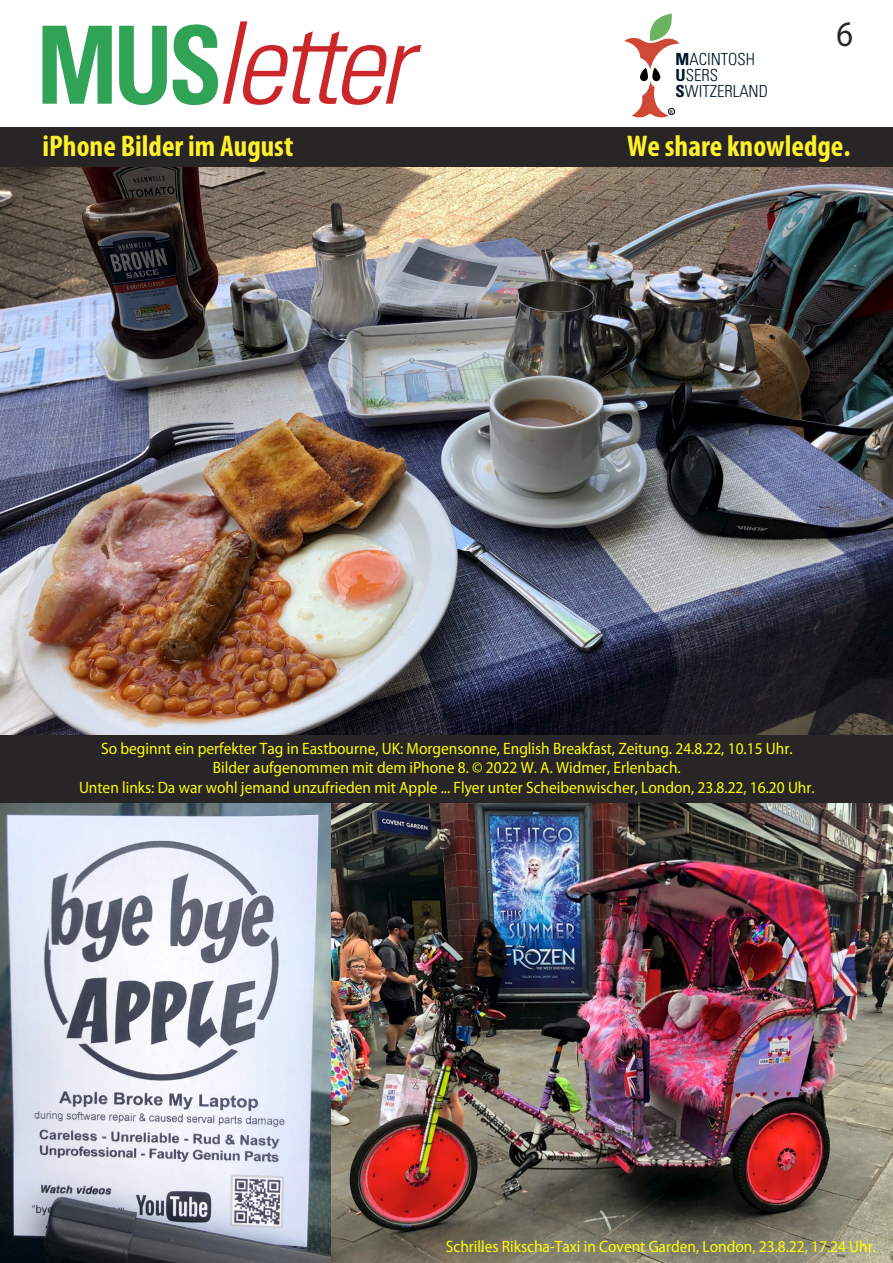
<style>
.page{position:relative;width:893px;height:1263px;background:#fff}
.page>*{position:absolute;margin:0;border:0;box-sizing:border-box;transform-origin:0 0}
.t1{font:italic 300 condensed 114px "Univers";letter-spacing:-.045em;color:#cb262a}
.t2{font:36px "Myriad Pro";color:#272526;scale:.9 1}
.t3{font:700 condensed 30px "Myriad Pro";color:#fff029}
.t4{font:300 condensed 16.65px/15.9px "Univers";color:#001729}
.t5{font:16.5px/19.8px "Myriad Pro";color:#ff0;text-align:center;scale:.93 1}
.t6{font:condensed 5.7px "Univers";color:#000}
.s1{font-weight:700;font-style:normal;font-size:108px;color:#31a357}
.s2{font-weight:700}
</style>
<div class="page">
<img style="left:0;top:803px;width:332px;height:460px">
<div style="left:0;top:128px;width:893px;height:43px;background:#272526"></div>
<svg style="left:624px;top:14px;width:56px;height:103px"></svg>
<div style="left:668px;top:108px;width:7px;height:7px;border:1px solid #000;border-radius:50%"></div>
<img style="left:0;top:167px;width:893px;height:568px">
<div style="left:1px;top:735px;width:892px;height:68px;background:#272526"></div>
<img style="left:332px;top:803px;width:561px;height:460px">
<h1 class="t1" style="left:37px;top:21px;width:375px"><span class="s1">MUS</span>letter</h1>
<h3 class="t3" style="left:43px;top:135px;width:252px">iPhone Bilder im August</h3>
<h3 class="t3" style="left:627px;top:135px;width:225px">We share knowledge.</h3>
<h2 class="t2" style="left:837px;top:20px;width:20px">6</h2>
<p class="t4" style="left:676px;top:53px;width:94px"><span class="s2">M</span>ACINTOSH<br><span class="s2">U</span>SERS<br><span class="s2">S</span>WITZERLAND</p>
<p class="t6" style="left:670px;top:109px;width:5px">R</p>
<p class="t5" style="left:79px;top:739px;width:793px">So beginnt ein perfekter Tag in Eastbourne, UK: Morgensonne, English Breakfast, Zeitung. 24.8.22, 10.15 Uhr.<br>Bilder aufgenommen mit dem iPhone 8. © 2022 W. A. Widmer, Erlenbach.<br>Unten links: Da war wohl jemand unzufrieden mit Apple ... Flyer unter Scheibenwischer, London, 23.8.22, 16.20 Uhr.</p>
<p class="t5" style="left:446px;top:1238px;width:464px">Schrilles Rikscha-Taxi in Covent Garden, London, 23.8.22, 17.24 Uhr.</p>
</div>
